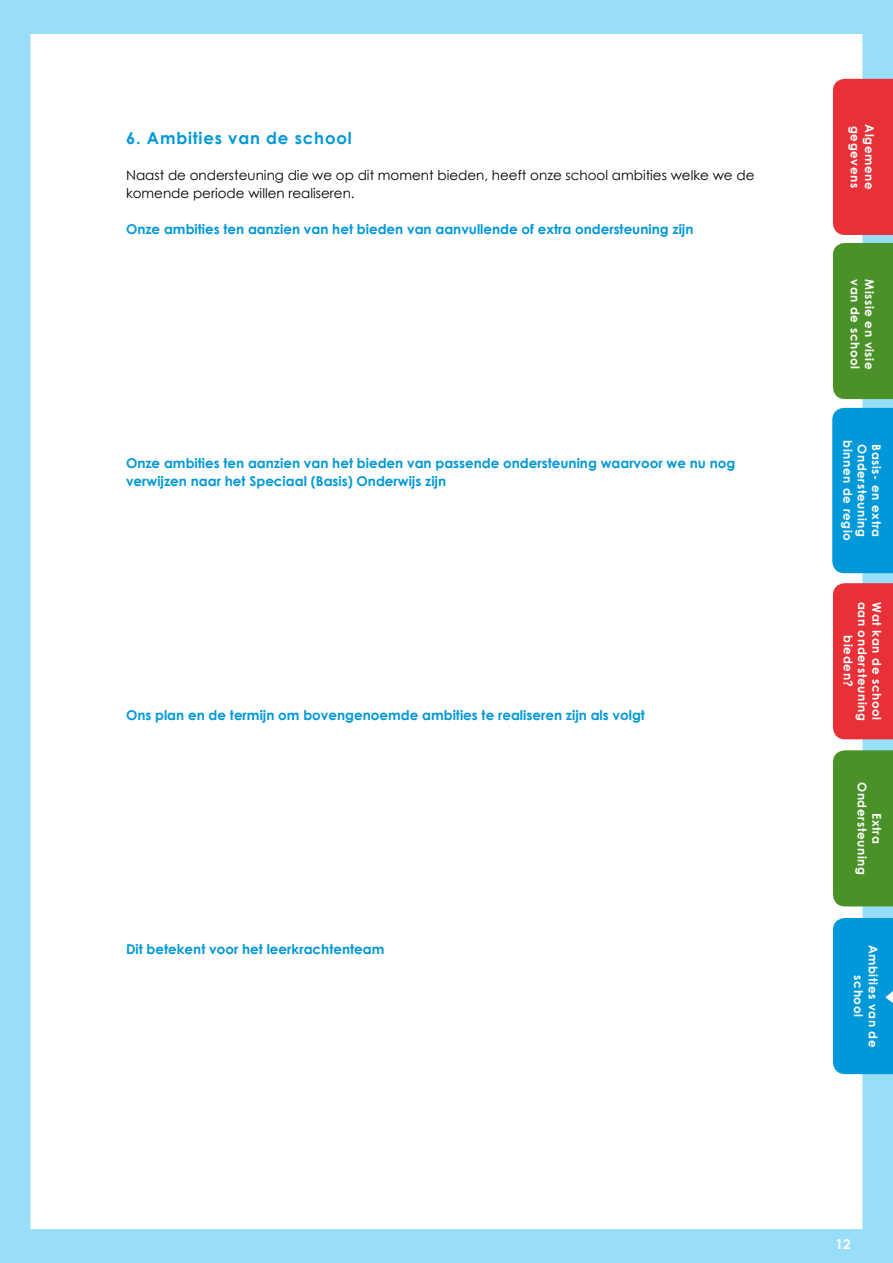
<style>
.page{position:relative;width:893px;height:1263px;background:#99def8}
.page>*{position:absolute;margin:0;border:0;box-sizing:border-box;transform-origin:0 0}
.t1{font:700 16.5px "Century Gothic";letter-spacing:.05em;color:#0098d8}
.t2{font:700 13.5px/18px "Century Gothic";color:#0098d8}
.t3{font:13.5px/18px "Century Gothic";color:#000}
.t4{font:700 13.5px "Century Gothic";color:#fff}
.t5{font:700 12px/14.4px "Century Gothic";letter-spacing:.05em;color:#fff;text-align:center}
</style>
<div class="page">
<div style="left:31px;top:34px;width:831px;height:1195px;background:#fff"></div>
<div style="left:833px;top:79px;width:60px;height:156px;background:#e73037"></div>
<div style="left:833px;top:243px;width:60px;height:156px;background:#4a9228"></div>
<div style="left:832px;top:408px;width:61px;height:165px;background:#0098d8"></div>
<div style="left:833px;top:583px;width:60px;height:156px;background:#e73037"></div>
<div style="left:833px;top:750px;width:60px;height:156px;background:#4a9228"></div>
<div style="left:833px;top:918px;width:60px;height:156px;background:#0098d8"></div>
<p class="t1" style="left:126px;top:128px;width:227px">6. Ambities van de school</p>
<p class="t3" style="left:126px;top:166px;width:630px">Naast de ondersteuning die we op dit moment bieden, heeft onze school ambities welke we de komende periode willen realiseren.</p>
<p class="t2" style="left:126px;top:220px;width:569px">Onze ambities ten aanzien van het bieden van aanvullende of extra ondersteuning zijn</p>
<p class="t2" style="left:126px;top:454px;width:611px">Onze ambities ten aanzien van het bieden van passende ondersteuning waarvoor we nu nog verwijzen naar het Speciaal (Basis) Onderwijs zijn</p>
<p class="t2" style="left:126px;top:706px;width:520px">Ons plan en de termijn om bovengenoemde ambities te realiseren zijn als volgt</p>
<p class="t2" style="left:126px;top:940px;width:260px">Dit betekent voor het leerkrachtenteam</p>
<p class="t5" style="left:863px;top:126px;width:64px;rotate:90deg">gegevens</p>
<p class="t5" style="left:877px;top:124px;width:67px;rotate:90deg">Algemene</p>
<p class="t5" style="left:863px;top:279px;width:91px;rotate:90deg">van de school</p>
<p class="t5" style="left:877px;top:279px;width:92px;rotate:90deg">Missie en visie</p>
<p class="t5" style="left:855px;top:440px;width:102px;rotate:90deg">binnen de regio</p>
<p class="t5" style="left:870px;top:444px;width:94px;rotate:90deg">Ondersteuning</p>
<p class="t5" style="left:884px;top:444px;width:95px;rotate:90deg">Basis- en extra</p>
<p class="t5" style="left:870px;top:602px;width:121px;rotate:90deg">aan ondersteuning</p>
<p class="t5" style="left:884px;top:602px;width:120px;rotate:90deg">Wat kan de school</p>
<p class="t5" style="left:855px;top:635px;width:53px;rotate:90deg">bieden?</p>
<p class="t5" style="left:884px;top:782px;width:94px;rotate:90deg">Extra<br>Ondersteuning</p>
<p class="t5" style="left:880px;top:944px;width:104px;rotate:90deg">Ambities van de school</p>
<p class="t4" style="left:835px;top:1236px;width:17px">12</p>
</div>
